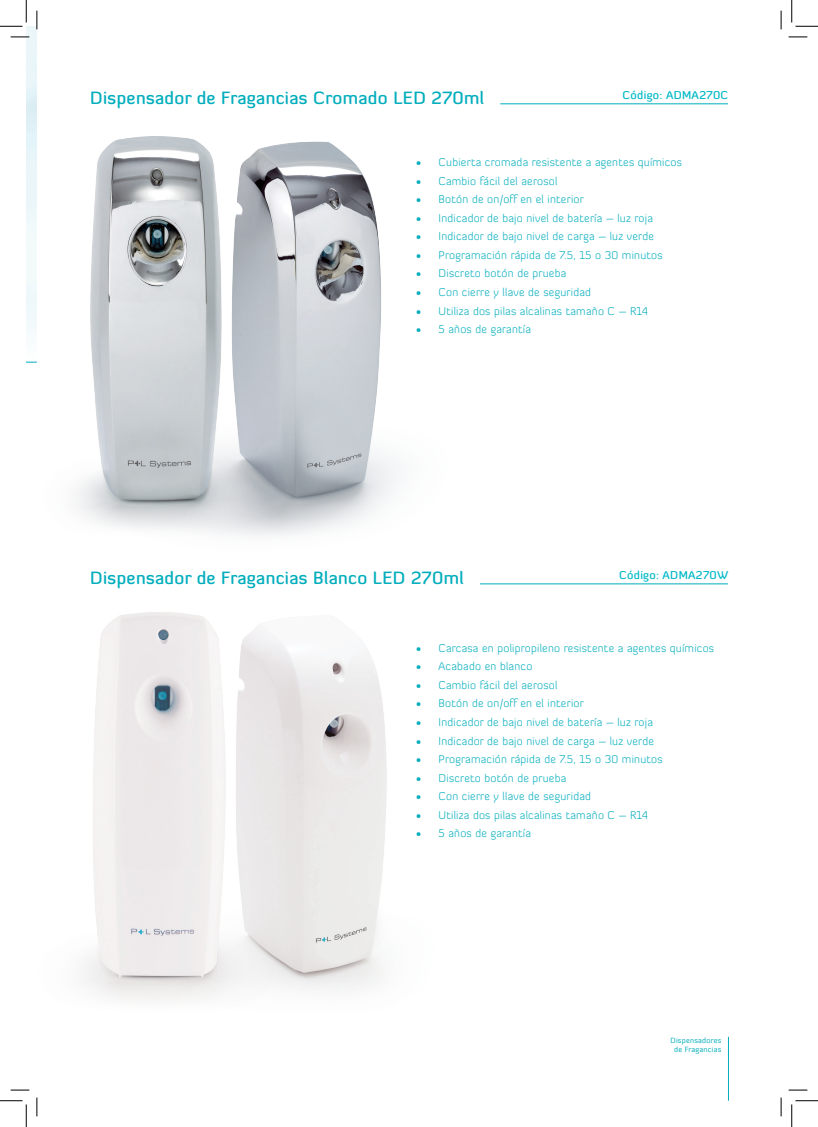
<style>
.page{position:relative;width:818px;height:1127px;background:#fff}
.page>*{position:absolute;margin:0;border:0;box-sizing:border-box;transform-origin:0 0}
.t1{font:500 17.5px "Diavlo";letter-spacing:.02em;color:#00adbc}
.t2{font:300 11.25px "Diavlo";letter-spacing:.02em;color:#00adbc}
.t3{font:500 11.25px "Diavlo";letter-spacing:.03em;color:#00b9c7}
.t4{font:7.5px/9px "Diavlo";letter-spacing:.03em;color:#00adbc;text-align:center}
</style>
<div class="page">
<hr style="left:728px;top:1036px;width:1px;height:64px;background:#00adbc">
<img style="left:299px;top:583px;width:203px;height:408px">
<img style="left:84px;top:612px;width:215px;height:388px">
<img style="left:289px;top:141px;width:109px;height:394px">
<img style="left:26px;top:26px;width:11px;height:33px">
<hr style="left:500px;top:103px;width:228px;height:1px;background:#00adbc">
<hr style="left:480px;top:583px;width:248px;height:1px;background:#00adbc">
<img style="left:26px;top:59px;width:263px;height:477px">
<svg style="left:11px;top:36px;width:18px;height:2px"></svg>
<svg style="left:788px;top:36px;width:19px;height:2px"></svg>
<svg style="left:11px;top:1089px;width:18px;height:1px"></svg>
<svg style="left:788px;top:1089px;width:19px;height:1px"></svg>
<svg style="left:36px;top:11px;width:2px;height:18px"></svg>
<svg style="left:36px;top:1097px;width:2px;height:18px"></svg>
<svg style="left:780px;top:11px;width:2px;height:18px"></svg>
<svg style="left:780px;top:1097px;width:2px;height:18px"></svg>
<svg style="left:0;top:0;width:27px;height:27px"></svg>
<svg style="left:0;top:1100px;width:27px;height:26px"></svg>
<svg style="left:791px;top:0;width:27px;height:27px"></svg>
<svg style="left:791px;top:1100px;width:27px;height:26px"></svg>
<h1 class="t1" style="left:90px;top:86px;width:395px">Dispensador de Fragancias Cromado LED 270ml</h1>
<p class="t3" style="left:623px;top:88px;width:107px">Código: ADMA270C</p>
<p class="t2" style="left:416px;top:155px;width:268px">• Cubierta cromada resistente a agentes químicos</p>
<p class="t2" style="left:416px;top:174px;width:143px">• Cambio fácil del aerosol</p>
<p class="t2" style="left:416px;top:192px;width:169px">• Botón de on/off en el interior</p>
<p class="t2" style="left:416px;top:211px;width:238px">• Indicador de bajo nivel de batería – luz roja</p>
<p class="t2" style="left:416px;top:229px;width:240px">• Indicador de bajo nivel de carga – luz verde</p>
<p class="t2" style="left:416px;top:248px;width:248px">• Programación rápida de 7.5, 15 o 30 minutos</p>
<p class="t2" style="left:416px;top:266px;width:152px">• Discreto botón de prueba</p>
<p class="t2" style="left:416px;top:285px;width:176px">• Con cierre y llave de seguridad</p>
<p class="t2" style="left:416px;top:304px;width:233px">• Utiliza dos pilas alcalinas tamaño C – R14</p>
<p class="t2" style="left:416px;top:322px;width:116px">• 5 años de garantía</p>
<h1 class="t1" style="left:90px;top:566px;width:375px">Dispensador de Fragancias Blanco LED 270ml</h1>
<p class="t3" style="left:619px;top:567px;width:111px">Código: ADMA270W</p>
<p class="t2" style="left:416px;top:640px;width:300px">• Carcasa en polipropileno resistente a agentes químicos</p>
<p class="t2" style="left:416px;top:659px;width:118px">• Acabado en blanco</p>
<p class="t2" style="left:416px;top:677px;width:143px">• Cambio fácil del aerosol</p>
<p class="t2" style="left:416px;top:696px;width:169px">• Botón de on/off en el interior</p>
<p class="t2" style="left:416px;top:715px;width:238px">• Indicador de bajo nivel de batería – luz roja</p>
<p class="t2" style="left:416px;top:733px;width:240px">• Indicador de bajo nivel de carga – luz verde</p>
<p class="t2" style="left:416px;top:752px;width:248px">• Programación rápida de 7.5, 15 o 30 minutos</p>
<p class="t2" style="left:416px;top:770px;width:152px">• Discreto botón de prueba</p>
<p class="t2" style="left:416px;top:789px;width:176px">• Con cierre y llave de seguridad</p>
<p class="t2" style="left:416px;top:807px;width:233px">• Utiliza dos pilas alcalinas tamaño C – R14</p>
<p class="t2" style="left:416px;top:826px;width:116px">• 5 años de garantía</p>
<p class="t4" style="left:671px;top:1034px;width:52px">Dispensadores de Fragancias</p>
</div>
